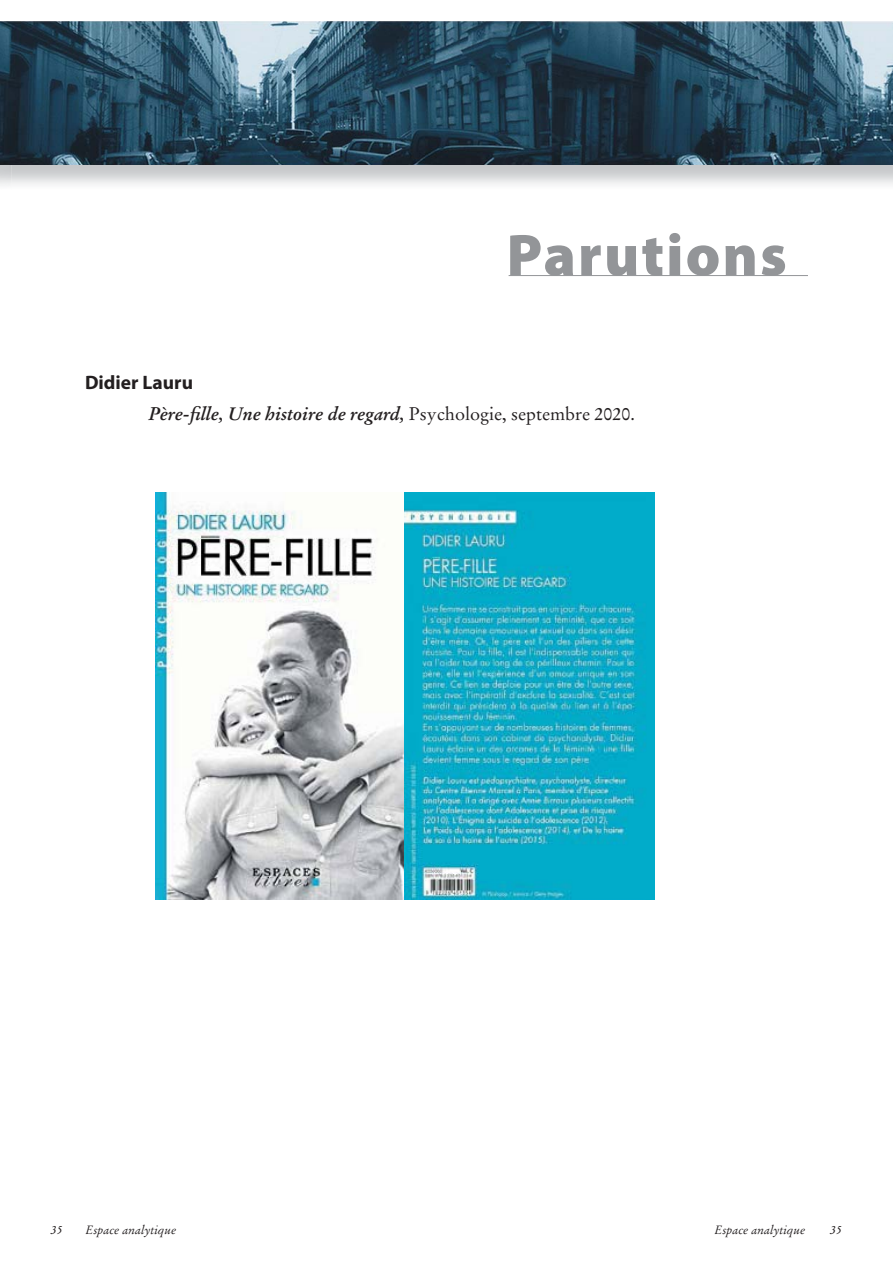
<style>
.page{position:relative;width:893px;height:1263px;background:#fff}
.page>*{position:absolute;margin:0;border:0;box-sizing:border-box;transform-origin:0 0}
.t1{font:900 59.25px "Myriad Pro";letter-spacing:.035em;color:#939598}
.t2{font:700 19.5px "Myriad Pro";color:#231f20}
.t3{font:italic 700 18px "Stempel Garamond";color:#231f20}
.t4{font:italic 12px "Stempel Garamond";color:#231f20}
.s1{font-weight:400;font-style:normal}
</style>
<div class="page">
<img style="left:0;top:165px;width:12px;height:24px">
<img style="left:0;top:21px;width:893px;height:144px">
<hr style="left:509px;top:275px;width:299px;height:1px;background:#939598">
<img style="left:155px;top:493px;width:500px;height:406px">
<h1 class="t1" style="left:506px;top:233px;width:282px">Parutions</h1>
<p class="t2" style="left:85px;top:375px;width:110px">Didier Lauru</p>
<p class="t3" style="left:149px;top:406px;width:488px">Père-fille, Une histoire de regard, <span class="s1">Psychologie, septembre 2020.</span></p>
<p class="t4" style="left:51px;top:1225px;width:13px">35</p>
<p class="t4" style="left:85px;top:1225px;width:93px">Espace analytique</p>
<p class="t4" style="left:714px;top:1225px;width:93px">Espace analytique</p>
<p class="t4" style="left:830px;top:1225px;width:13px">35</p>
</div>
